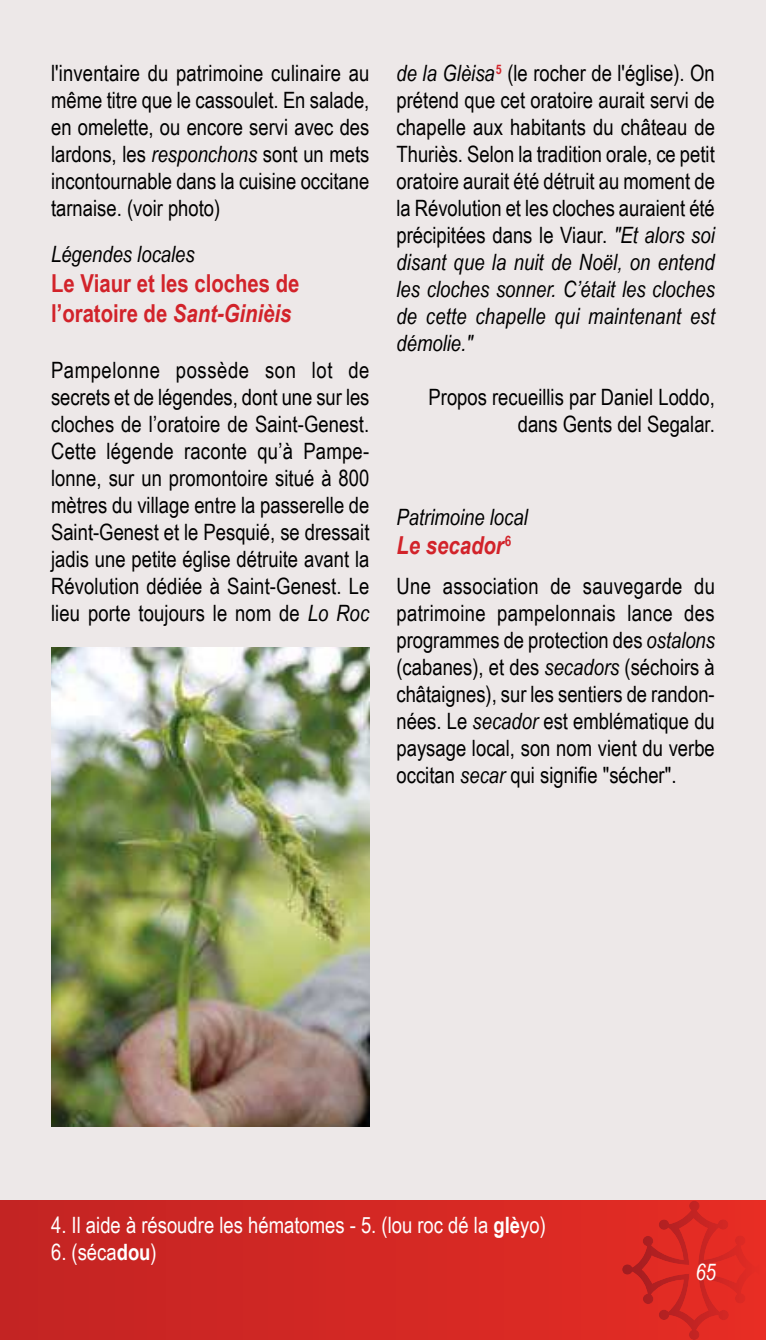
<style>
.page{position:relative;width:766px;height:1340px;background:#fff}
.page>*{position:absolute;margin:0;border:0;box-sizing:border-box;transform-origin:0 0}
.t1{font:700 24.75px/29.7px "Arial Narrow";color:#d2232a}
.t2{font:italic 700 24.75px "Arial Narrow";color:#d2232a}
.t3{font:22.5px/27px "Arial Narrow";color:#000;text-align:justify}
.t4{font:22.5px "Arial Narrow";color:#fff}
.t5{font:italic 22.5px "Arial Narrow";color:#000}
.t6{font:italic 22.5px "Arial Narrow";color:#fff}
.s1{font-style:italic}
.s2{font-weight:700}
</style>
<div class="page">
<div style="left:0;top:0;width:765px;height:1339px;background:#ede8e8"></div>
<div style="left:0;top:1200px;width:765px;height:139px;background:linear-gradient(to bottom,#d12724,#d12724)"></div>
<svg style="left:622px;top:1200px;width:143px;height:139px"></svg>
<img style="left:51px;top:647px;width:318px;height:479px">
<p class="t3" style="left:51px;top:62px;width:320px">l'inventaire du patrimoine culinaire au même titre que le cassoulet. En salade, en omelette, ou encore servi avec des lardons, les <span class="s1">responchons</span> sont un mets incontournable dans la cuisine occitane tarnaise. (voir photo)</p>
<p class="t5" style="left:51px;top:246px;width:145px">Légendes locales</p>
<p class="t1" style="left:51px;top:271px;width:250px">Le Viaur et les cloches de l’oratoire de <span class="s1">Sant-Ginièis</span></p>
<p class="t3" style="left:51px;top:359px;width:320px">Pampelonne possède son lot de secrets et de légendes, dont une sur les cloches de l’oratoire de Saint-Genest.<br>Cette légende raconte qu’à Pampe&shy;lonne, sur un promontoire situé à 800 mètres du village entre la passerelle de Saint-Genest et le Pesquié, se dressait jadis une petite église détruite avant la Révolution dédiée à Saint-Genest. Le lieu porte toujours le nom de <span class="s1">Lo Roc</span></p>
<p class="t3" style="left:396px;top:62px;width:320px"><span class="s1">de la Glèisa</span><sup>5</sup> (le rocher de l'église). On prétend que cet oratoire aurait servi de chapelle aux habitants du château de Thuriès. Selon la tradition orale, ce petit oratoire aurait été détruit au moment de la Révolution et les cloches auraient été précipitées dans le Viaur. <span class="s1">"Et alors soi disant que la nuit de Noël, on entend les cloches sonner. C’était les cloches de cette chapelle qui maintenant est démolie."</span></p>
<p class="t3" style="left:428px;top:386px;width:288px;text-align:right">Propos recueillis par Daniel Loddo, dans Gents del Segalar.</p>
<p class="t5" style="left:396px;top:508px;width:133px">Patrimoine local</p>
<p class="t2" style="left:396px;top:536px;width:116px">Le secador<sup>6</sup></p>
<p class="t3" style="left:396px;top:575px;width:320px">Une association de sauvegarde du patrimoine pampelonnais lance des programmes de protection des <span class="s1">ostalons </span>(cabanes), et des <span class="s1">secadors</span> (séchoirs à châtaignes), sur les sentiers de randon&shy;nées. Le <span class="s1">secador</span> est emblématique du paysage local, son nom vient du verbe occitan <span class="s1">secar</span> qui signiie "sécher".</p>
<p class="t4" style="left:51px;top:1216px;width:496px">4. Il aide à résoudre les hématomes - 5. (lou roc dé la <span class="s2">glè</span>yo)</p>
<p class="t4" style="left:51px;top:1243px;width:107px">6. (séca<span class="s2">dou</span>)</p>
<p class="t6" style="left:695px;top:1263px;width:22px">65</p>
</div>
